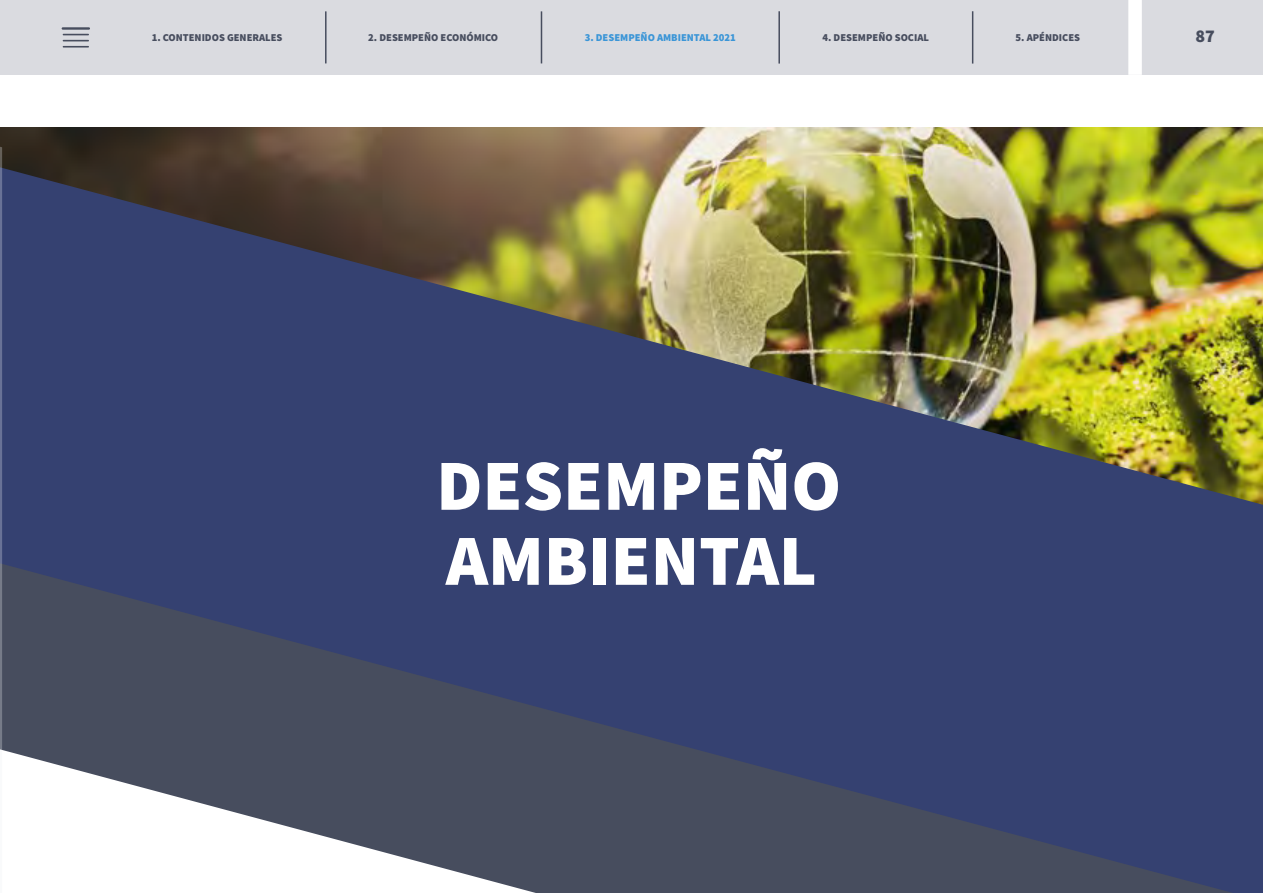
<style>
.page{position:relative;width:1263px;height:893px;background:#fff}
.page>*{position:absolute;margin:0;border:0;box-sizing:border-box;transform-origin:0 0}
.caption_2{font:900 72px "Source Sans Pro";color:#fff}
.t1{font:900 18px "Source Sans Pro";color:#474d5e}
.t2{font:900 10.5px "Source Sans Pro";color:#474d5e}
.t3{font:900 10.5px "Source Sans Pro";color:#3a95d7}
</style>
<div class="page">
<img style="left:13px;top:128px;width:1250px;height:38px">
<img style="left:13px;top:166px;width:1250px;height:727px">
<svg style="left:0;top:127px;width:13px;height:626px;background:#424b6c"></svg>
<div style="left:0;top:0;width:1263px;height:75px;background:#dadbe0"></div>
<hr style="left:62px;top:27px;width:28px;height:3px;background:#474d5e">
<svg style="left:63px;top:34px;width:26px;height:7px"></svg>
<hr style="left:63px;top:46px;width:26px;height:2px;background:#474d5e">
<hr style="left:325px;top:11px;width:2px;height:52px;background:#474d5e">
<hr style="left:541px;top:11px;width:1px;height:52px;background:#474d5e">
<hr style="left:778px;top:11px;width:2px;height:53px;background:#474d5e">
<hr style="left:972px;top:11px;width:1px;height:53px;background:#474d5e">
<div style="left:1128px;top:0;width:14px;height:75px;background:#fff"></div>
<p class="t2" style="left:152px;top:31px;width:132px">1. CONTENIDOS GENERALES</p>
<p class="t2" style="left:368px;top:31px;width:131px">2. DESEMPEÑO ECONÓMICO</p>
<p class="t3" style="left:585px;top:31px;width:153px">3. DESEMPEÑO AMBIENTAL 2021</p>
<p class="t2" style="left:822px;top:30px;width:108px">4. DESEMPEÑO SOCIAL</p>
<p class="t2" style="left:1016px;top:30px;width:66px">5. APÉNDICES</p>
<h2 class="t1" style="left:1195px;top:24px;width:21px">87</h2>
<p class="caption_2" style="left:436px;top:436px;width:406px">DESEMPEÑO</p>
<p class="caption_2" style="left:446px;top:511px;width:373px">AMBIENTAL</p>
</div>
